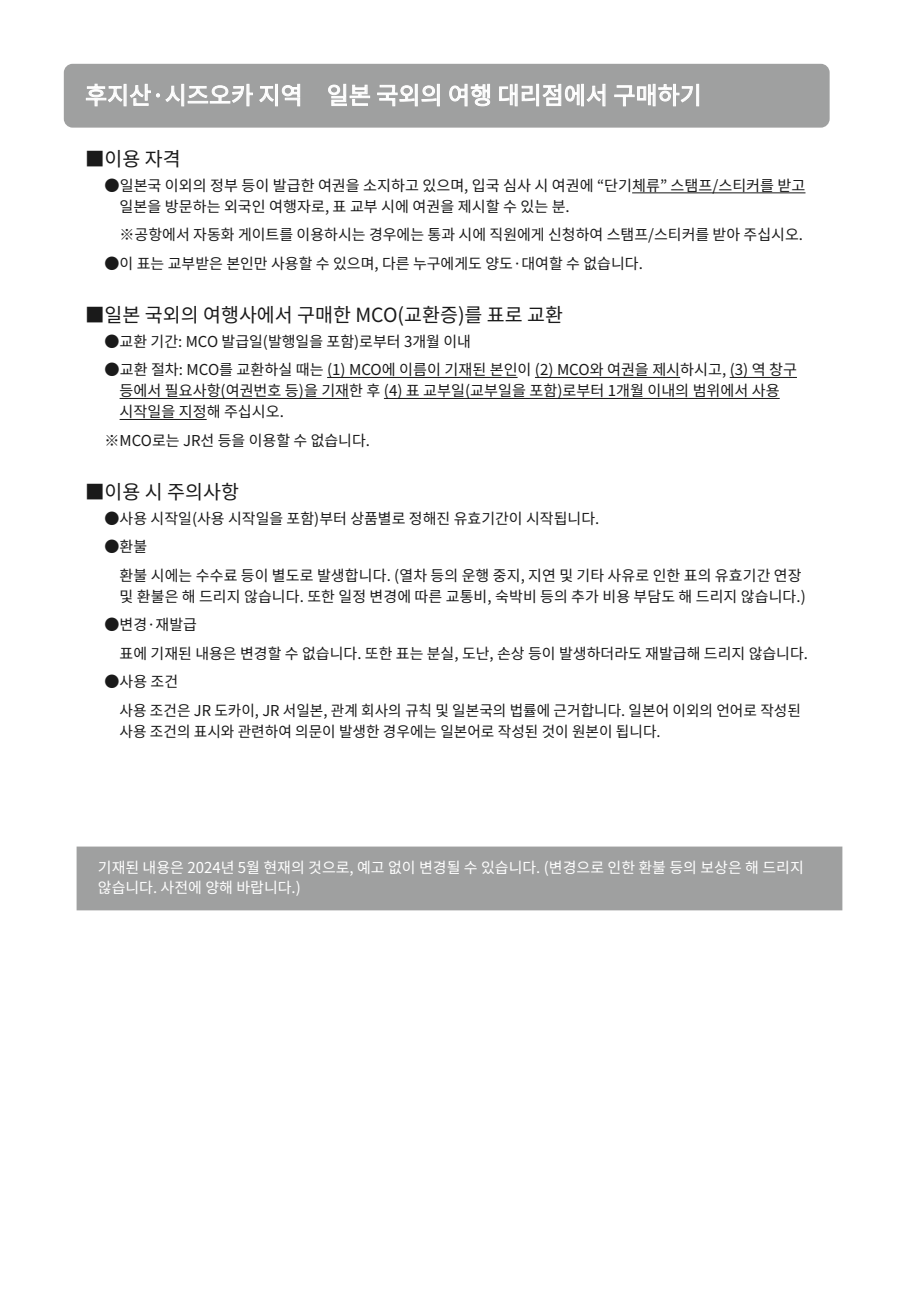
<style>
.page{position:relative;width:919px;height:1289px;background:#fff}
.page>*{position:absolute;margin:0;border:0;box-sizing:border-box;transform-origin:0 0}
.t1{font:24px "Source Han Sans KR";color:#fff}
.t2{font:19.5px "Source Han Sans KR";color:#1a1a1a}
.t3{font:15px/21px "Source Han Sans KR";color:#1a1a1a}
.t4{font:15px/19.5px "Source Han Sans KR";color:#fff}
</style>
<div class="page">
<div style="left:64px;top:64px;width:765px;height:64px;background:#9fa0a0;border-radius:9px"></div>
<svg style="left:86px;top:83px;width:167px;height:24px"></svg>
<svg style="left:259px;top:84px;width:41px;height:23px"></svg>
<svg style="left:328px;top:84px;width:42px;height:22px"></svg>
<svg style="left:377px;top:84px;width:63px;height:23px"></svg>
<svg style="left:449px;top:84px;width:41px;height:23px"></svg>
<svg style="left:499px;top:84px;width:106px;height:23px"></svg>
<svg style="left:614px;top:84px;width:85px;height:23px"></svg>
<hr style="left:632px;top:192px;width:173px;height:1px;background:#1a1a1a">
<hr style="left:327px;top:377px;width:190px;height:1px;background:#1a1a1a">
<hr style="left:535px;top:377px;width:145px;height:1px;background:#1a1a1a">
<hr style="left:729px;top:377px;width:67px;height:1px;background:#1a1a1a">
<hr style="left:120px;top:398px;width:229px;height:1px;background:#1a1a1a">
<hr style="left:384px;top:398px;width:395px;height:1px;background:#1a1a1a">
<hr style="left:120px;top:419px;width:87px;height:1px;background:#1a1a1a">
<div style="left:77px;top:846px;width:765px;height:64px;background:#9fa0a0"></div>
<h1 class="t1" style="left:85px;top:82px;width:618px">후지산·시즈오카 지역 일본 국외의 여행 대리점에서 구매하기</h1>
<h2 class="t2" style="left:85px;top:148px;width:97px">■이용 자격</h2>
<p class="t3" style="left:120px;top:175px;width:687px;text-indent:-15px">●일본국 이외의 정부 등이 발급한 여권을 소지하고 있으며, 입국 심사 시 여권에 “단기체류” 스탬프/스티커를 받고 일본을 방문하는 외국인 여행자로, 표 교부 시에 여권을 제시할 수 있는 분.</p>
<p class="t3" style="left:120px;top:224px;width:685px">※공항에서 자동화 게이트를 이용하시는 경우에는 통과 시에 직원에게 신청하여 스탬프/스티커를 받아 주십시오.</p>
<p class="t3" style="left:105px;top:253px;width:539px">●이 표는 교부받은 본인만 사용할 수 있으며, 다른 누구에게도 양도·대여할 수 없습니다.</p>
<h2 class="t2" style="left:85px;top:304px;width:479px">■일본 국외의 여행사에서 구매한 MCO(교환증)를 표로 교환</h2>
<p class="t3" style="left:105px;top:331px;width:368px">●교환 기간: MCO 발급일(발행일을 포함)로부터 3개월 이내</p>
<p class="t3" style="left:120px;top:359px;width:678px;text-indent:-15px">●교환 절차: MCO를 교환하실 때는 (1) MCO에 이름이 기재된 본인이 (2) MCO와 여권을 제시하시고, (3) 역 창구 등에서 필요사항(여권번호 등)을 기재한 후 (4) 표 교부일(교부일을 포함)로부터 1개월 이내의 범위에서 사용 시작일을 지정해 주십시오.</p>
<p class="t3" style="left:105px;top:430px;width:267px">※MCO로는 JR선 등을 이용할 수 없습니다.</p>
<h2 class="t2" style="left:85px;top:481px;width:155px">■이용 시 주의사항</h2>
<p class="t3" style="left:105px;top:508px;width:496px">●사용 시작일(사용 시작일을 포함)부터 상품별로 정해진 유효기간이 시작됩니다.</p>
<p class="t3" style="left:120px;top:533px;width:683px;line-height:28.5px;text-indent:-15px">●환불<br>환불 시에는 수수료 등이 별도로 발생합니다. (열차 등의 운행 중지, 지연 및 기타 사유로 인한 표의 유효기간 연장</p>
<p class="t3" style="left:120px;top:586px;width:687px">및 환불은 해 드리지 않습니다. 또한 일정 변경에 따른 교통비, 숙박비 등의 추가 비용 부담도 해 드리지 않습니다.)</p>
<p class="t3" style="left:120px;top:611px;width:690px;line-height:28.5px;text-indent:-15px">●변경·재발급<br>표에 기재된 내용은 변경할 수 없습니다. 또한 표는 분실, 도난, 손상 등이 발생하더라도 재발급해 드리지 않습니다.</p>
<p class="t3" style="left:120px;top:668px;width:682px;line-height:28.5px;text-indent:-15px">●사용 조건<br>사용 조건은 JR 도카이, JR 서일본, 관계 회사의 규칙 및 일본국의 법률에 근거합니다. 일본어 이외의 언어로 작성된</p>
<p class="t3" style="left:120px;top:721px;width:542px">사용 조건의 표시와 관련하여 의문이 발생한 경우에는 일본어로 작성된 것이 원본이 됩니다.</p>
<p class="t4" style="left:98px;top:858px;width:707px">기재된 내용은 2024년 5월 현재의 것으로, 예고 없이 변경될 수 있습니다. (변경으로 인한 환불 등의 보상은 해 드리지 않습니다. 사전에 양해 바랍니다.)</p>
</div>
